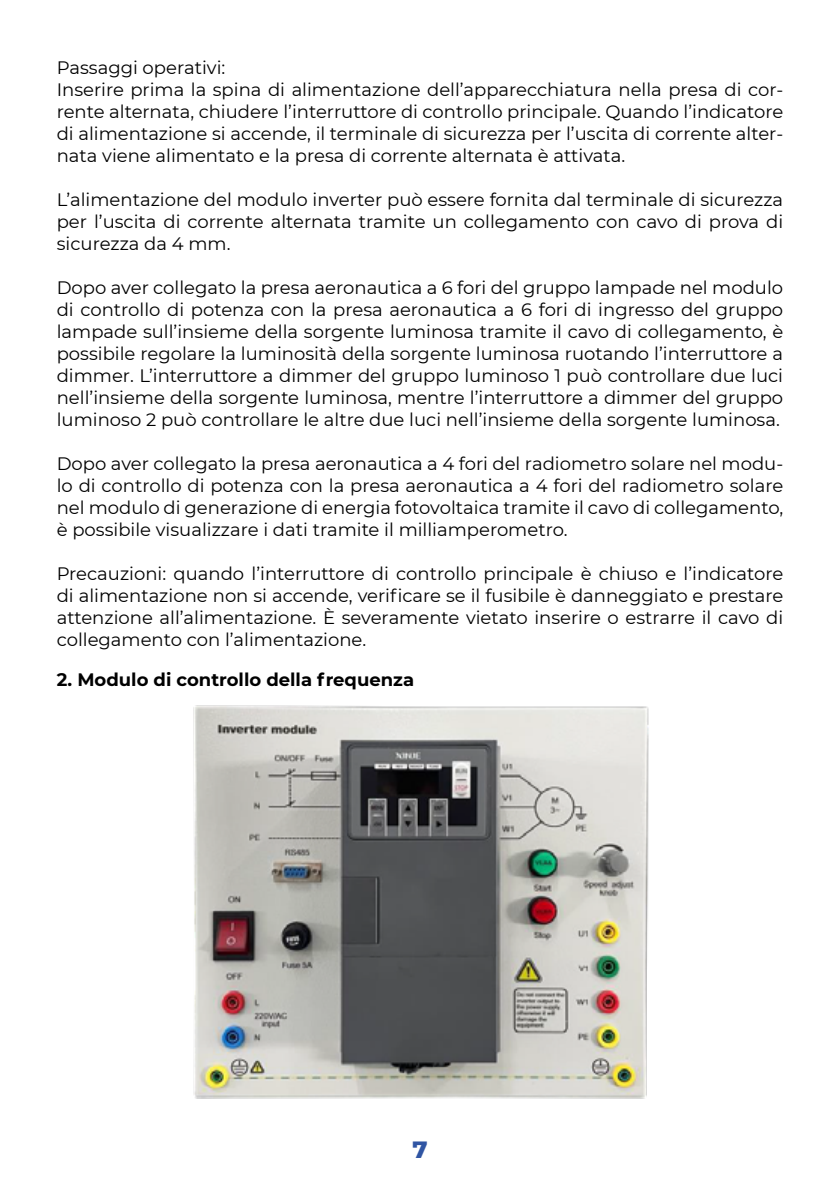
<style>
.page{position:relative;width:840px;height:1191px;background:#fff}
.page>*{position:absolute;margin:0;border:0;box-sizing:border-box;transform-origin:0 0}
.t1{font:800 24px "Montserrat";color:#3055a3}
.t2{font:18px/22px "Montserrat";color:#000;text-align:justify}
.t3{font:700 18px "Montserrat";color:#000}
</style>
<div class="page">
<img style="left:193px;top:705px;width:456px;height:394px">
<p class="t2" style="left:57px;top:56px;width:727px;text-align:left">Passaggi operativi:<br>Inserire prima la spina di alimentazione dell’apparecchiatura nella presa di cor&shy;rente alternata, chiudere l’interruttore di controllo principale. Quando l’indicatore di alimentazione si accende, il terminale di sicurezza per l’uscita di corrente alter&shy;nata viene alimentato e la presa di corrente alternata è attivata.</p>
<p class="t2" style="left:57px;top:188px;width:727px">L’alimentazione del modulo inverter può essere fornita dal terminale di sicurezza per l’uscita di corrente alternata tramite un collegamento con cavo di prova di sicurezza da 4 mm.</p>
<p class="t2" style="left:57px;top:276px;width:727px">Dopo aver collegato la presa aeronautica a 6 fori del gruppo lampade nel modulo di controllo di potenza con la presa aeronautica a 6 fori di ingresso del gruppo lampade sull’insieme della sorgente luminosa tramite il cavo di collegamento, è possibile regolare la luminosità della sorgente luminosa ruotando l’interruttore a dimmer. L’interruttore a dimmer del gruppo luminoso 1 può controllare due luci nell’insieme della sorgente luminosa, mentre l’interruttore a dimmer del gruppo luminoso 2 può controllare le altre due luci nell’insieme della sorgente luminosa.</p>
<p class="t2" style="left:57px;top:452px;width:727px">Dopo aver collegato la presa aeronautica a 4 fori del radiometro solare nel modu&shy;lo di controllo di potenza con la presa aeronautica a 4 fori del radiometro solare nel modulo di generazione di energia fotovoltaica tramite il cavo di collegamento, è possibile visualizzare i dati tramite il milliamperometro.</p>
<p class="t2" style="left:57px;top:562px;width:727px">Precauzioni: quando l’interruttore di controllo principale è chiuso e l’indicatore di alimentazione non si accende, verificare se il fusibile è danneggiato e prestare attenzione all’alimentazione. È severamente vietato inserire o estrarre il cavo di collegamento con l’alimentazione.</p>
<p class="t3" style="left:57px;top:666px;width:359px">2. Modulo di controllo della frequenza</p>
<h1 class="t1" style="left:412px;top:1131px;width:17px">7</h1>
</div>
